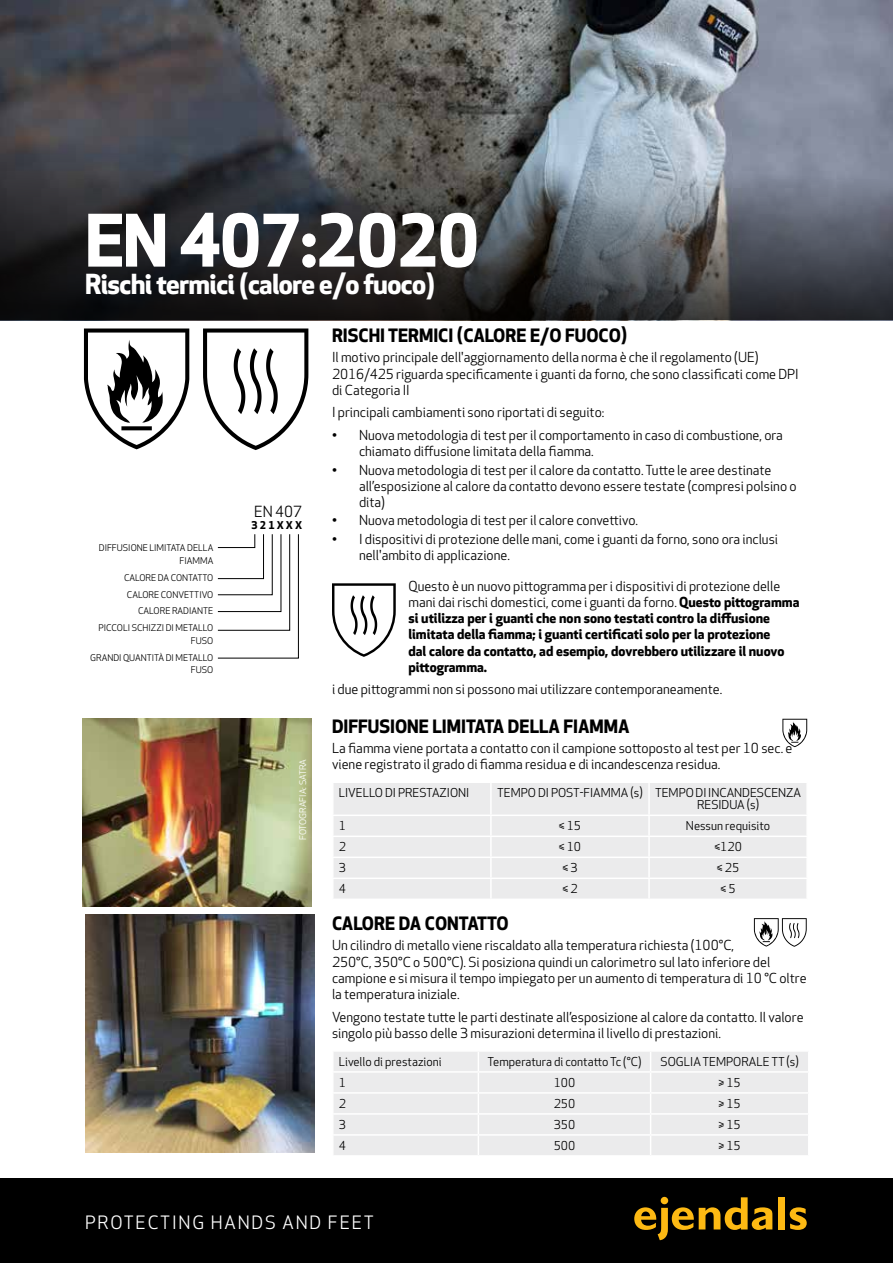
<style>
.page{position:relative;width:893px;height:1263px;background:#fff}
.page>*{position:absolute;margin:0;border:0;box-sizing:border-box;transform-origin:0 0}
.t1{font:700 70.5px "Apex New";letter-spacing:-.025em;color:#fff}
.t2{font:700 27px "Apex New";letter-spacing:-.025em;color:#fff}
.t3{font:700 18px "Apex New";color:#000}
.t4{font:18px "Apex New";letter-spacing:.1em;color:#fff}
.t5{font:15px "Apex New";color:#000}
.t6{font:13.5px/16.2px "Apex New";color:#000}
.t7{font:700 13.5px/16.2px "Apex New";color:#000}
.t8{font:12px/12px "Apex New";color:#000}
.t9{font:700 10.5px "Apex New";color:#000}
.t10{font:9px/16.8px "Apex New";color:#000;text-align:right}
.t11{font:9px "Apex New";color:#fff}
.s1{font-weight:400}
</style>
<div class="page">
<div style="left:0;top:1179px;width:893px;height:84px;background:#000"></div>
<div style="left:333px;top:783px;width:473px;height:115px;background:#ebebec"></div>
<hr style="left:490px;top:783px;width:2px;height:31px;background:#fff">
<hr style="left:648px;top:783px;width:2px;height:31px;background:#fff">
<hr style="left:332px;top:814px;width:159px;height:2px;background:#fff">
<hr style="left:491px;top:814px;width:158px;height:2px;background:#fff">
<hr style="left:649px;top:814px;width:159px;height:2px;background:#fff">
<hr style="left:332px;top:835px;width:159px;height:2px;background:#fff">
<hr style="left:491px;top:835px;width:158px;height:2px;background:#fff">
<hr style="left:649px;top:835px;width:159px;height:2px;background:#fff">
<hr style="left:332px;top:856px;width:159px;height:2px;background:#fff">
<hr style="left:491px;top:856px;width:158px;height:2px;background:#fff">
<hr style="left:649px;top:856px;width:159px;height:2px;background:#fff">
<hr style="left:332px;top:877px;width:159px;height:2px;background:#fff">
<hr style="left:491px;top:877px;width:158px;height:2px;background:#fff">
<svg style="left:490px;top:816px;width:2px;height:82px"></svg>
<hr style="left:649px;top:877px;width:159px;height:2px;background:#fff">
<svg style="left:648px;top:816px;width:2px;height:82px"></svg>
<div style="left:334px;top:1052px;width:474px;height:103px;background:#ebebec"></div>
<hr style="left:332px;top:1071px;width:146px;height:2px;background:#fff">
<hr style="left:478px;top:1071px;width:173px;height:2px;background:#fff">
<hr style="left:651px;top:1071px;width:158px;height:2px;background:#fff">
<hr style="left:332px;top:1092px;width:146px;height:2px;background:#fff">
<hr style="left:478px;top:1092px;width:173px;height:2px;background:#fff">
<hr style="left:651px;top:1092px;width:158px;height:2px;background:#fff">
<hr style="left:332px;top:1113px;width:146px;height:2px;background:#fff">
<hr style="left:478px;top:1113px;width:173px;height:2px;background:#fff">
<hr style="left:651px;top:1113px;width:158px;height:2px;background:#fff">
<hr style="left:332px;top:1134px;width:146px;height:2px;background:#fff">
<hr style="left:478px;top:1134px;width:173px;height:2px;background:#fff">
<svg style="left:478px;top:1052px;width:1px;height:103px"></svg>
<hr style="left:651px;top:1134px;width:158px;height:2px;background:#fff">
<svg style="left:650px;top:1052px;width:1px;height:103px"></svg>
<svg style="left:0;top:0;width:893px;height:320px;background:#54575c"></svg>
<div style="left:778px;top:1197px;width:7px;height:32px;background:#fdb913"></div>
<svg style="left:790px;top:1207px;width:17px;height:23px"></svg>
<svg style="left:634px;top:1197px;width:138px;height:43px"></svg>
<svg style="left:203px;top:328px;width:105px;height:122px"></svg>
<svg style="left:217px;top:534px;width:82px;height:124px"></svg>
<svg style="left:332px;top:583px;width:64px;height:74px"></svg>
<img style="left:83px;top:719px;width:229px;height:187px">
<img style="left:85px;top:914px;width:229px;height:238px">
<svg style="left:782px;top:719px;width:25px;height:28px"></svg>
<svg style="left:84px;top:328px;width:105px;height:121px"></svg>
<svg style="left:754px;top:918px;width:53px;height:29px"></svg>
<h1 class="t1" style="left:85px;top:190px;width:396px">EN 407:2020</h1>
<h2 class="t2" style="left:85px;top:265px;width:352px">Rischi termici (calore e/o fuoco)</h2>
<p class="t10" style="left:99px;top:542px;width:116px;line-height:12.6px">DIFFUSIONE LIMITATA DELLA<br>FIAMMA</p>
<p class="t10" style="left:98px;top:569px;width:117px">CALORE DA CONTATTO<br>CALORE CONVETTIVO<br>CALORE RADIANTE<br>PICCOLI SCHIZZI DI METALLO</p>
<p class="t10" style="left:90px;top:632px;width:125px">FUSO<br>GRANDI QUANTITÀ DI METALLO</p>
<p class="t10" style="left:191px;top:662px;width:24px">FUSO</p>
<p class="t5" style="left:254px;top:502px;width:50px">EN 407</p>
<p class="t9" style="left:252px;top:518px;width:52px">3 2 1 X X X</p>
<p class="t11" style="left:297px;top:840px;width:83px;rotate:-90deg">FOTOGRAFIA: SATRA</p>
<h3 class="t3" style="left:332px;top:322px;width:297px">RISCHI TERMICI (CALORE E/O FUOCO)</h3>
<p class="t6" style="left:332px;top:349px;width:468px">Il motivo principale dell'aggiornamento della norma è che il regolamento (UE)<br>2016/425 riguarda specificamente i guanti da forno, che sono classificati come DPI di Categoria II</p>
<p class="t6" style="left:332px;top:404px;width:274px">I principali cambiamenti sono riportati di seguito:</p>
<p class="t6" style="left:359px;top:427px;width:425px;text-indent:-27px">• Nuova metodologia di test per il comportamento in caso di combustione, ora chiamato diffusione limitata della fiamma.</p>
<p class="t6" style="left:359px;top:461px;width:439px;text-indent:-27px">• Nuova metodologia di test per il calore da contatto. Tutte le aree destinate all’esposizione al calore da contatto devono essere testate (compresi polsino o dita)</p>
<p class="t6" style="left:332px;top:512px;width:308px">• Nuova metodologia di test per il calore convettivo.</p>
<p class="t6" style="left:359px;top:531px;width:421px;text-indent:-27px">• I dispositivi di protezione delle mani, come i guanti da forno, sono ora inclusi nell'ambito di applicazione.</p>
<p class="t7" style="left:408px;top:577px;width:392px"><span class="s1">Questo è un nuovo pittogramma per i dispositivi di protezione delle mani dai rischi domestici, come i guanti da forno.</span> Questo pittogramma si utilizza per i guanti che non sono testati contro la diffusione limitata della fiamma; i guanti certificati solo per la protezione<br>dal calore da contatto, ad esempio, dovrebbero utilizzare il nuovo pittogramma.</p>
<p class="t6" style="left:332px;top:681px;width:392px">i due pittogrammi non si possono mai utilizzare contemporaneamente.</p>
<h3 class="t3" style="left:332px;top:713px;width:299px">DIFFUSIONE LIMITATA DELLA FIAMMA</h3>
<p class="t6" style="left:332px;top:740px;width:462px">La fiamma viene portata a contatto con il campione sottoposto al test per 10 sec. e viene registrato il grado di fiamma residua e di incandescenza residua.</p>
<p class="t8" style="left:339px;top:787px;width:132px">LIVELLO DI PRESTAZIONI</p>
<p class="t8" style="left:697px;top:787px;width:106px;text-indent:-200px">TEMPO DI POST-FIAMMA (s) TEMPO DI INCANDESCENZA<br>RESIDUA (s)</p>
<p class="t8" style="left:339px;top:820px;width:9px">1</p>
<p class="t8" style="left:559px;top:820px;width:24px">≤ 15</p>
<p class="t8" style="left:686px;top:820px;width:86px">Nessun requisito</p>
<p class="t8" style="left:339px;top:841px;width:9px">2</p>
<p class="t8" style="left:559px;top:841px;width:24px">≤ 10</p>
<p class="t8" style="left:714px;top:841px;width:29px">≤120</p>
<p class="t8" style="left:339px;top:862px;width:9px">3</p>
<p class="t8" style="left:562px;top:862px;width:17px">≤ 3</p>
<p class="t8" style="left:717px;top:862px;width:24px">≤ 25</p>
<p class="t8" style="left:339px;top:883px;width:9px">4</p>
<p class="t8" style="left:562px;top:883px;width:17px">≤ 2</p>
<p class="t8" style="left:720px;top:883px;width:17px">≤ 5</p>
<h3 class="t3" style="left:332px;top:910px;width:178px">CALORE DA CONTATTO</h3>
<p class="t6" style="left:332px;top:937px;width:476px">Un cilindro di metallo viene riscaldato alla temperatura richiesta (100°C,<br>250°C, 350°C o 500°C). Si posiziona quindi un calorimetro sul lato inferiore del campione e si misura il tempo impiegato per un aumento di temperatura di 10 °C oltre la temperatura iniziale.</p>
<p class="t6" style="left:332px;top:1008px;width:473px">Vengono testate tutte le parti destinate all’esposizione al calore da contatto. Il valore singolo più basso delle 3 misurazioni determina il livello di prestazioni.</p>
<p class="t8" style="left:339px;top:1055px;width:104px">Livello di prestazioni</p>
<p class="t8" style="left:488px;top:1055px;width:155px">Temperatura di contatto Tc (°C)</p>
<p class="t8" style="left:661px;top:1055px;width:140px">SOGLIA TEMPORALE TT (s)</p>
<p class="t8" style="left:339px;top:1076px;width:9px">1</p>
<p class="t8" style="left:554px;top:1076px;width:23px">100</p>
<p class="t8" style="left:718px;top:1076px;width:24px">≥ 15</p>
<p class="t8" style="left:339px;top:1097px;width:9px">2</p>
<p class="t8" style="left:554px;top:1097px;width:23px">250</p>
<p class="t8" style="left:718px;top:1097px;width:24px">≥ 15</p>
<p class="t8" style="left:339px;top:1118px;width:9px">3</p>
<p class="t8" style="left:554px;top:1118px;width:23px">350</p>
<p class="t8" style="left:718px;top:1118px;width:24px">≥ 15</p>
<p class="t8" style="left:339px;top:1139px;width:9px">4</p>
<p class="t8" style="left:554px;top:1139px;width:23px">500</p>
<p class="t8" style="left:718px;top:1139px;width:24px">≥ 15</p>
<h3 class="t4" style="left:85px;top:1211px;width:290px">PROTECTING HANDS AND FEET</h3>
</div>
